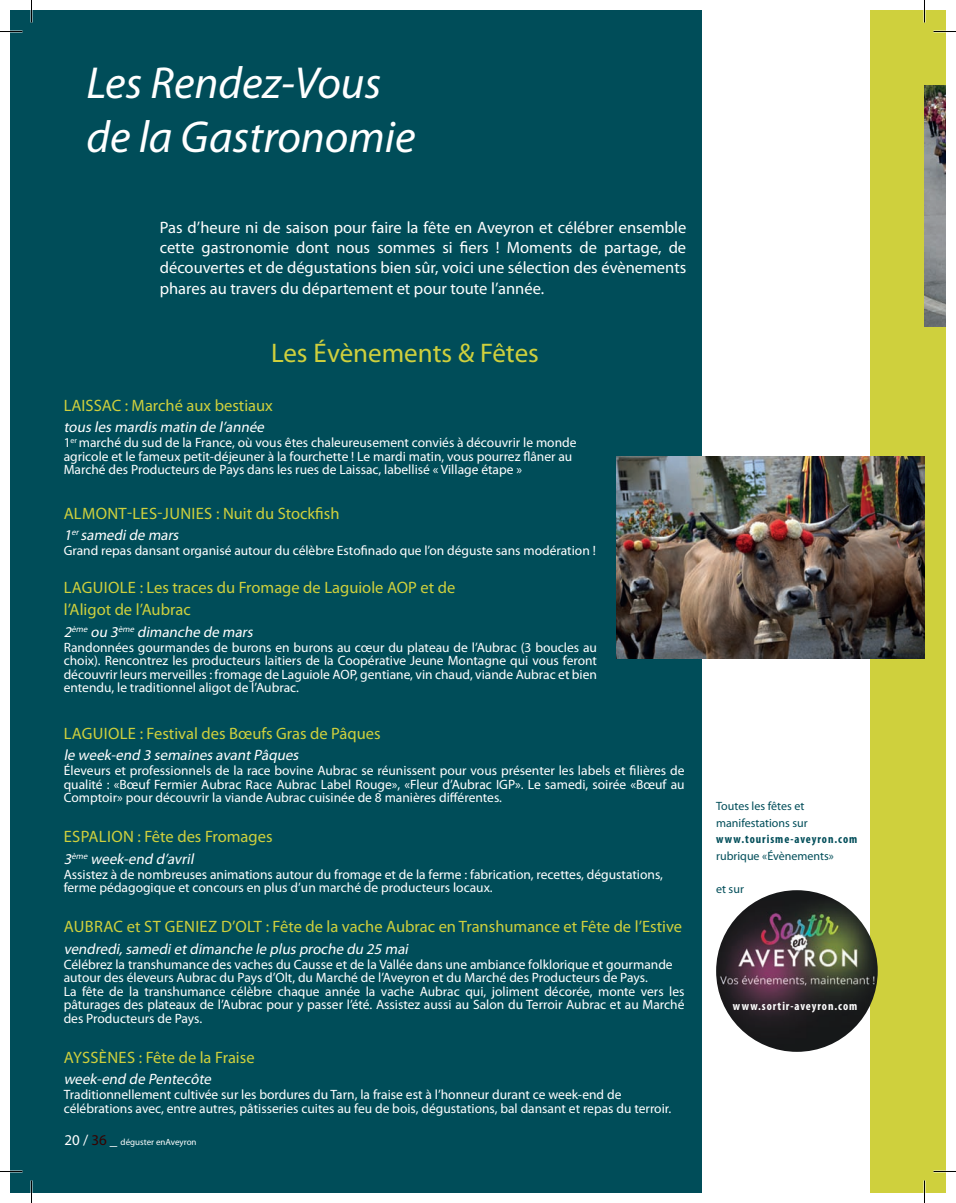
<style>
.page{position:relative;width:956px;height:1203px;background:#fff}
.page>*{position:absolute;margin:0;border:0;box-sizing:border-box;transform-origin:0 0}
.t1{font:italic 45px/54px "Myriad Pro";color:#fff}
.t2{font:27px "Myriad Pro";color:#cfd03d}
.t3{font:16.5px/21.6px "Myriad Pro";color:#cfd03d}
.t4{font:16.5px/19.8px "Myriad Pro";color:#fff;text-align:justify}
.t5{font:16.5px "Myriad Pro";letter-spacing:.02em;color:#cfd03d}
.t6{font:italic 15px "Myriad Pro";color:#fff}
.t7{font:13.5px/13.5px "Myriad Pro";color:#fff}
.t8{font:12px/16.5px "Myriad Pro";color:#004d59}
.t9{font:700 condensed 12px "Myriad Pro";letter-spacing:.08em;color:#004d59}
.t10{font:700 condensed 12px "Myriad Pro";letter-spacing:.08em;color:#fff}
.t11{font:9px "Myriad Pro";color:#fff}
.s1{font-size:15px}
.s2{font-size:15px;color:#370200}
</style>
<div class="page">
<div style="left:870px;top:10px;width:76px;height:1182px;background:#cfd03d"></div>
<div style="left:10px;top:10px;width:691px;height:1182px;background:#004d59"></div>
<img style="left:924px;top:85px;width:22px;height:242px">
<img style="left:616px;top:457px;width:308px;height:202px">
<img style="left:716px;top:890px;width:162px;height:161px;border-radius:81px">
<hr style="left:0;top:1170px;width:22px;height:2px;background:#fff">
<hr style="left:933px;top:1170px;width:23px;height:2px;background:#fff">
<hr style="left:923px;top:0;width:2px;height:22px;background:#fff">
<hr style="left:923px;top:1180px;width:2px;height:23px;background:#fff">
<svg style="left:0;top:31px;width:22px;height:1px"></svg>
<svg style="left:933px;top:31px;width:23px;height:1px"></svg>
<svg style="left:0;top:1171px;width:22px;height:1px"></svg>
<svg style="left:933px;top:1171px;width:23px;height:1px"></svg>
<svg style="left:31px;top:0;width:1px;height:22px"></svg>
<svg style="left:31px;top:1180px;width:1px;height:23px"></svg>
<svg style="left:924px;top:0;width:1px;height:22px"></svg>
<svg style="left:924px;top:1180px;width:1px;height:23px"></svg>
<h1 class="t1" style="left:86px;top:55px;width:330px">Les Rendez-Vous de la Gastronomie</h1>
<p class="t4" style="left:160px;top:217px;width:528px">Pas d’heure ni de saison pour faire la fête en Aveyron et célébrer ensemble cette gastronomie dont nous sommes si fiers ! Moments de partage, de découvertes et de dégustations bien sûr, voici une sélection des évènements</p>
<p class="t4" style="left:160px;top:278px;width:386px">phares au travers du département et pour toute l’année.</p>
<h2 class="t2" style="left:271px;top:337px;width:269px">Les évènements &amp; Fêtes</h2>
<p class="t3" style="left:64px;top:394px;width:211px">LAISSAC : Marché aux bestiaux</p>
<p class="t6" style="left:64px;top:418px;width:205px">tous les mardis matin de l’année</p>
<p class="t7" style="left:64px;top:436px;width:514px">1<sup>er</sup> marché du sud de la France, où vous êtes chaleureusement conviés à découvrir le monde agricole et le fameux petit-déjeuner à la fourchette ! Le mardi matin, vous pourrez flâner au<br>Marché des Producteurs de Pays dans les rues de Laissac, labellisé « Village étape »</p>
<p class="t3" style="left:64px;top:502px;width:22px">Almont</p>
<p class="t3" style="left:127px;top:502px;width:52px">-les-Junies</p>
<p class="t3" style="left:216px;top:502px;width:125px">: Nuit du Stockfish</p>
<p class="t6" style="left:64px;top:526px;width:120px">1<sup>er</sup>samedide mars</p>
<p class="t7" style="left:64px;top:544px;width:534px">Grand repas dansant organisé autour du célèbre Estofinado que l’on déguste sans modération !</p>
<p class="t3" style="left:64px;top:577px;width:11px">Laguiole</p>
<p class="t3" style="left:64px;top:577px;width:393px;text-indent:76px">: Les traces du Fromage de Laguiole AOP et de l’Aligot de l’Aubrac</p>
<p class="t6" style="left:64px;top:622px;width:194px">2<sup>ème</sup> ou 3<sup>ème</sup> dimanche de mars</p>
<p class="t7" style="left:64px;top:640px;width:535px;text-align:justify">Randonnées gourmandes de burons en burons au cœur du plateau de l’Aubrac (3 boucles au choix). Rencontrez les producteurs laitiers de la Coopérative Jeune Montagne qui vous feront découvrir leurs merveilles : fromage de Laguiole AOP, gentiane, vin chaud, viande Aubrac et bien entendu, le traditionnel aligot de l’Aubrac.</p>
<p class="t3" style="left:64px;top:722px;width:11px">Laguiole</p>
<p class="t3" style="left:140px;top:722px;width:242px">: Festival des Bœufs Gras de Pâques</p>
<p class="t6" style="left:64px;top:746px;width:240px">le week-end 3 semaines avantPâques</p>
<p class="t7" style="left:64px;top:764px;width:622px;text-align:justify">éleveurs et professionnels de la race bovine Aubrac se réunissent pour vous présenter les labels et filières de qualité : «Bœuf Fermier Aubrac Race Aubrac Label Rouge», «Fleur d’Aubrac IGP». Le samedi, soirée «Bœuf au Comptoir» pour découvrir la viande Aubrac cuisinée de 8 manières différentes.</p>
<p class="t3" style="left:64px;top:825px;width:210px">ESPALION : Fête des Fromages</p>
<p class="t6" style="left:64px;top:849px;width:134px">3<sup>ème</sup> week-end d’avril</p>
<p class="t7" style="left:64px;top:867px;width:601px">Assistez à de nombreuses animations autour du fromage et de la ferme : fabrication, recettes, dégustations, ferme pédagogique et concours en plus d’un marché de producteurs locaux.</p>
<p class="t5" style="left:64px;top:916px;width:121px">AUBRAC et St Geniez</p>
<p class="t3" style="left:221px;top:915px;width:463px">d’Olt : Fête de la vache Aubrac en Transhumance et Fête de l’Estive</p>
<p class="t6" style="left:64px;top:939px;width:349px">vendredi,samedietdimanche le plus proche du 25 mai</p>
<p class="t7" style="left:64px;top:957px;width:622px">Célébrez la transhumance des vaches du Causse et de la Vallée dans une ambiance folklorique et gourmande autour des éleveurs Aubrac du Pays d’Olt, du Marché de l’Aveyron et du Marché des Producteurs de Pays.<br>La fête de la transhumance célèbre chaque année la vache Aubrac qui, joliment décorée, monte vers les pâturages des plateaux de l’Aubrac pour y passer l’été. Assistez aussi au Salon du Terroir Aubrac et au Marché des Producteurs de Pays.</p>
<p class="t3" style="left:64px;top:1046px;width:192px">AYSSèNES : Fête de la Fraise</p>
<p class="t6" style="left:64px;top:1070px;width:152px">week-end de Pentecôte</p>
<p class="t7" style="left:64px;top:1088px;width:609px">Traditionnellement cultivée sur les bordures du Tarn, la fraise est à l’honneur durant ce week-end de célébrations avec, entre autres, pâtisseries cuites au feu de bois, dégustations, bal dansant et repas du terroir.</p>
<p class="t11" style="left:64px;top:1136px;width:134px"><span class="s1">20 /</span> <span class="s2">36</span> <span class="s1">_</span> déguster enAveyron</p>
<p class="t8" style="left:716px;top:798px;width:93px">Toutes les fêtes et manifestations sur</p>
<p class="t9" style="left:716px;top:832px;width:143px">www.tourisme-aveyron.com</p>
<p class="t8" style="left:716px;top:847px;width:119px">rubrique «évènements»</p>
<p class="t8" style="left:716px;top:880px;width:29px">et sur</p>
<p class="t10" style="left:733px;top:998px;width:126px">www.sortir-aveyron.com</p>
</div>
